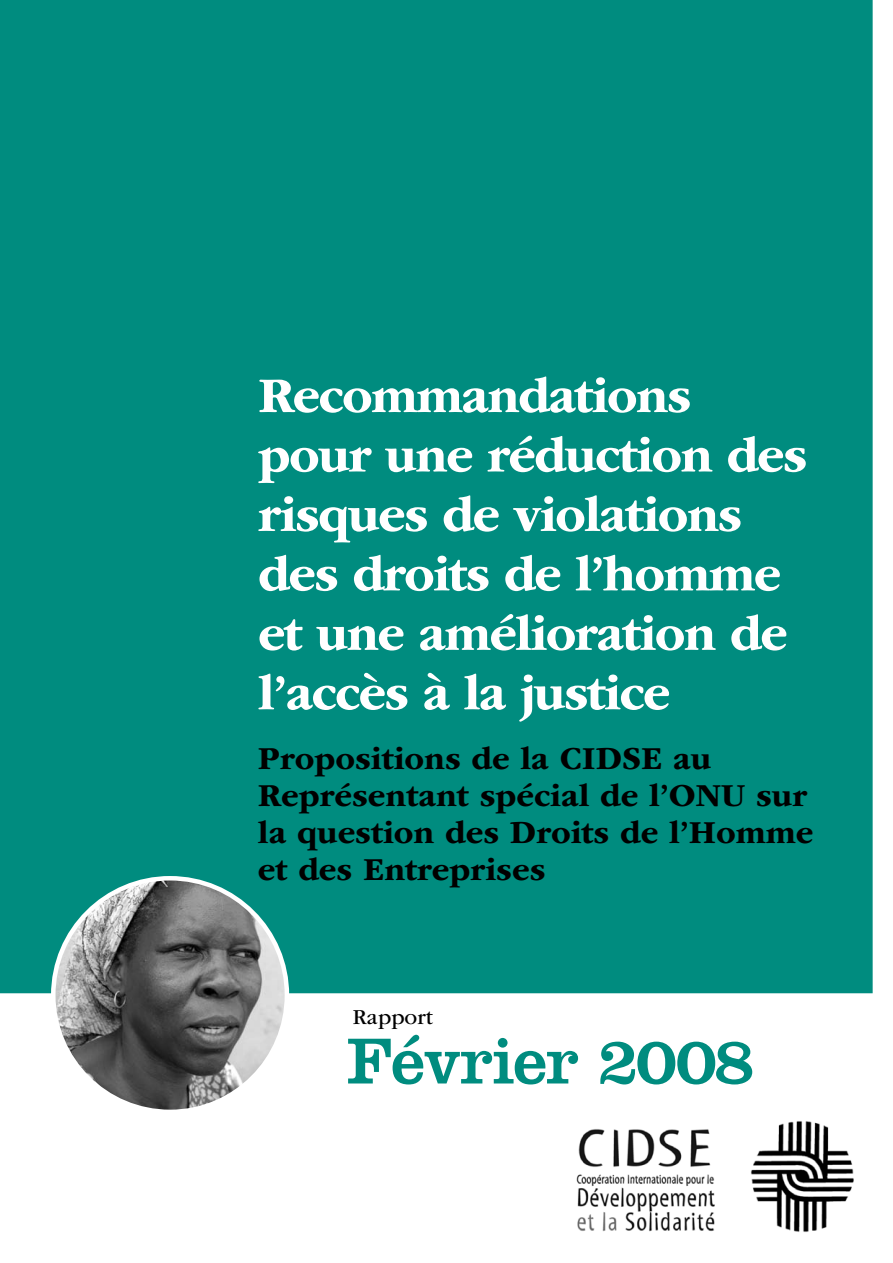
<style>
.page{position:relative;width:893px;height:1263px;background:#fff}
.page>*{position:absolute;margin:0;border:0;box-sizing:border-box;transform-origin:0 0}
.t1{font:67.5px "Clarendon LT Std";letter-spacing:-.02em;color:#008c7f}
.t2{font:700 52.05px/59.4px "ITC Garamond Std";letter-spacing:-.03em;color:#fff}
.t3{font:700 33.45px/37.2px "ITC Garamond Std";color:#000}
.t4{font:22.35px "ITC Garamond Std";color:#000}
</style>
<div class="page">
<div style="left:0;top:0;width:873px;height:993px;background:#008c7f"></div>
<img style="left:576px;top:1121px;width:278px;height:111px">
<img style="left:53px;top:878px;width:234px;height:234px;border-radius:50%">
<p class="t2" style="left:258px;top:366px;width:551px">Recommandations pour une réduction des risques de violations des droits de l’homme et une amélioration de l’accès à la justice</p>
<p class="t3" style="left:258px;top:739px;width:557px">Propositions de la CIDSE au<br>Représentant spécial de l’ONU sur la question des Droits de l’Homme et des Entreprises</p>
<p class="t4" style="left:353px;top:1004px;width:82px">Rapport</p>
<p class="t1" style="left:347px;top:1021px;width:409px">Février 2008</p>
</div>
